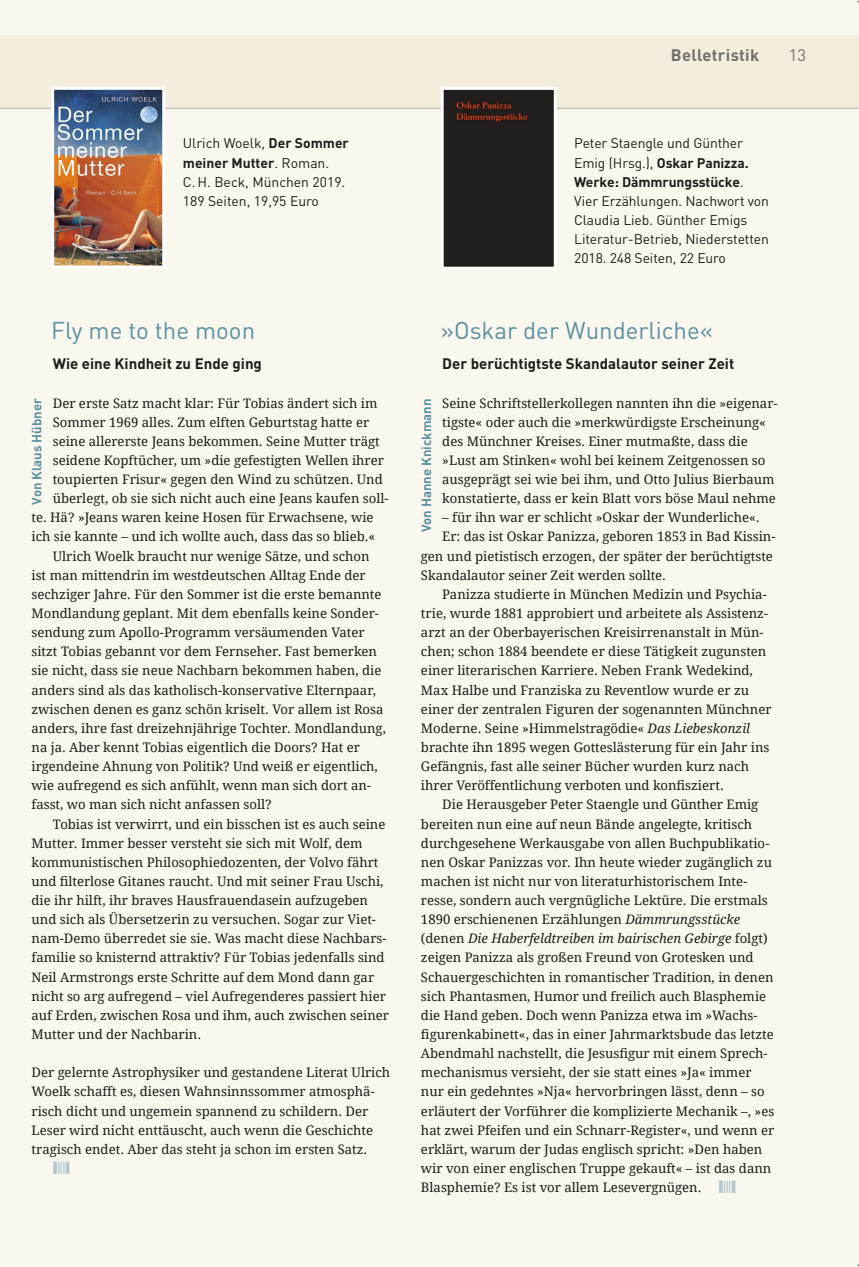
<style>
.page{position:relative;width:859px;height:1267px;background:#fff}
.page>*{position:absolute;margin:0;border:0;box-sizing:border-box;transform-origin:0 0}
.t1{font:24px "DINOT";color:#5b91a0}
.t2{font:700 16.5px "DINOT";letter-spacing:.02em;color:#70706f}
.t3{font:16.5px "DINOT";color:#70706f}
.t4{font:700 15px "DINOT";color:#1d1d1b}
.t5{font:13.8px/19px "DINOT";letter-spacing:-.005em;color:#1d1d1b}
.t6{font:13.2px/19px "Droid Serif";color:#1d1d1b}
.t7{font:italic 13.2px "Droid Serif";color:#1d1d1b}
.t8{font:700 13.2px "DINOT";color:#5b91a0}
.s1{font-weight:700}
.s2{font-style:italic}
.s3{font-style:normal}
</style>
<div class="page">
<div style="left:0;top:0;width:858px;height:1266px;background:#faf7ef"></div>
<div style="left:0;top:36px;width:858px;height:72px;background:#f3edde"></div>
<hr style="left:0;top:108px;width:858px;height:1px;background:#b2b2b2">
<div style="left:444px;top:91px;width:108px;height:175px;background:#221e1d"></div>
<div style="left:440px;top:87px;width:116px;height:183px;border:3px solid #fff"></div>
<img style="left:55px;top:91px;width:106px;height:173px">
<div style="left:51px;top:87px;width:114px;height:181px;border:3px solid #fff"></div>
<p class="t2" style="left:670px;top:44px;width:90px">Belletristik</p>
<p class="t3" style="left:788px;top:44px;width:19px">13</p>
<p class="t5" style="left:183px;top:133px;width:167px">Ulrich Woelk, <span class="s1">Der Sommer meiner Mutter</span>. Roman.<br>C. H. Beck, München 2019.<br>189 Seiten, 19,95 Euro</p>
<p class="t5" style="left:574px;top:133px;width:196px">Peter Staengle und Günther<br>Emig (Hrsg.), <span class="s1">Oskar Panizza.<br>Werke: Dämmrungsstücke</span>.<br>Vier Erzählungen. Nachwort von<br>Claudia Lieb. Günther Emigs<br>Literatur-Betrieb, Niederstetten<br>2018. 248 Seiten, 22 Euro</p>
<h1 class="t1" style="left:51px;top:314px;width:205px">Fly me to the moon</h1>
<p class="t4" style="left:53px;top:353px;width:210px">Wie eine Kindheit zu Ende ging</p>
<p class="t6" style="left:53px;top:393px;width:326px">Der erste Satz macht klar: Für Tobias ändert sich im</p>
<p class="t6" style="left:53px;top:412px;width:318px">Sommer 1969 alles. Zum elften Geburtstag hatte er</p>
<p class="t6" style="left:53px;top:431px;width:328px">seine allererste Jeans bekommen. Seine Mutter trägt</p>
<p class="t6" style="left:53px;top:451px;width:332px">seidene Kopftücher, um »die gefestigten Wellen ihrer</p>
<p class="t6" style="left:53px;top:470px;width:331px">toupierten Frisur« gegen den Wind zu schützen. Und</p>
<p class="t6" style="left:53px;top:489px;width:337px">überlegt, ob sie sich nicht auch eine Jeans kaufen soll-</p>
<p class="t6" style="left:31px;top:508px;width:343px">te. Hä? »Jeans waren keine Hosen für Erwachsene, wie</p>
<p class="t6" style="left:31px;top:527px;width:345px">ich sie kannte – und ich wollte auch, dass das so blieb.«</p>
<p class="t6" style="left:53px;top:546px;width:318px">Ulrich Woelk braucht nur wenige Sätze, und schon</p>
<p class="t6" style="left:31px;top:565px;width:335px">ist man mittendrin im westdeutschen Alltag Ende der</p>
<p class="t6" style="left:31px;top:584px;width:351px">sechziger Jahre. Für den Sommer ist die erste bemannte</p>
<p class="t6" style="left:31px;top:604px;width:349px">Mondlandung geplant. Mit dem ebenfalls keine Sonder-</p>
<p class="t6" style="left:31px;top:623px;width:334px">sendung zum Apollo-Programm versäumenden Vater</p>
<p class="t6" style="left:31px;top:642px;width:347px">sitzt Tobias gebannt vor dem Fernseher. Fast bemerken</p>
<p class="t6" style="left:31px;top:661px;width:351px">sie nicht, dass sie neue Nachbarn bekommen haben, die</p>
<p class="t6" style="left:31px;top:680px;width:346px">anders sind als das katholisch-konservative Elternpaar,</p>
<p class="t6" style="left:31px;top:699px;width:353px">zwischen denen es ganz schön kriselt. Vor allem ist Rosa</p>
<p class="t6" style="left:31px;top:718px;width:356px">anders, ihre fast dreizehnjährige Tochter. Mondlandung,</p>
<p class="t6" style="left:31px;top:737px;width:330px">na ja. Aber kennt Tobias eigentlich die Doors? Hat er</p>
<p class="t6" style="left:31px;top:757px;width:347px">irgendeine Ahnung von Politik? Und weiß er eigentlich,</p>
<p class="t6" style="left:31px;top:776px;width:341px">wie aufregend es sich anfühlt, wenn man sich dort an-</p>
<p class="t6" style="left:31px;top:795px;width:242px">fasst, wo man sich nicht anfassen soll?</p>
<p class="t6" style="left:53px;top:814px;width:334px">Tobias ist verwirrt, und ein bisschen ist es auch seine</p>
<p class="t6" style="left:31px;top:833px;width:332px">Mutter. Immer besser versteht sie sich mit Wolf, dem</p>
<p class="t6" style="left:31px;top:852px;width:348px">kommunistischen Philosophiedozenten, der Volvo fährt</p>
<p class="t6" style="left:31px;top:871px;width:353px">und filterlose Gitanes raucht. Und mit seiner Frau Uschi,</p>
<p class="t6" style="left:31px;top:890px;width:338px">die ihr hilft, ihr braves Hausfrauendasein aufzugeben</p>
<p class="t6" style="left:31px;top:910px;width:346px">und sich als Übersetzerin zu versuchen. Sogar zur Viet-</p>
<p class="t6" style="left:31px;top:929px;width:356px">nam-Demo überredet sie sie. Was macht diese Nachbars-</p>
<p class="t6" style="left:31px;top:948px;width:354px">familie so knisternd attraktiv? Für Tobias jedenfalls sind</p>
<p class="t6" style="left:31px;top:967px;width:344px">Neil Armstrongs erste Schritte auf dem Mond dann gar</p>
<p class="t6" style="left:31px;top:986px;width:355px">nicht so arg aufregend – viel Aufregenderes passiert hier</p>
<p class="t6" style="left:31px;top:1005px;width:359px">auf Erden, zwischen Rosa und ihm, auch zwischen seiner</p>
<p class="t6" style="left:31px;top:1024px;width:171px">Mutter und der Nachbarin.</p>
<p class="t6" style="left:31px;top:1063px;width:360px">Der gelernte Astrophysiker und gestandene Literat Ulrich Woelk schafft es, diesen Wahnsinnssommer atmosphä&shy;risch dicht und ungemein spannend zu schildern. Der Leser wird nicht enttäuscht, auch wenn die Geschichte tragisch endet. Aber das steht ja schon im ersten Satz.</p>
<p class="t8" style="left:28px;top:504px;width:108px;rotate:-90deg">Von Klaus Hübner</p>
<h1 class="t1" style="left:440px;top:314px;width:274px">»Oskar der Wunderliche«</h1>
<p class="t4" style="left:442px;top:353px;width:293px">Der berüchtigtste Skandalautor seiner Zeit</p>
<p class="t6" style="left:442px;top:393px;width:336px">Seine Schriftstellerkollegen nannten ihn die »eigenar&shy;tigste« oder auch die »merkwürdigste Erscheinung« des Münchner Kreises. Einer mutmaßte, dass die »Lust am Stinken« wohl bei keinem Zeitgenossen so ausgeprägt sei wie bei ihm, und Otto Julius Bierbaum konstatierte, dass er kein Blatt vors böse Maul nehme</p>
<p class="t6" style="left:442px;top:508px;width:319px">– für ihn war er schlicht »Oskar der Wunderliche«.</p>
<p class="t6" style="left:442px;top:527px;width:334px">Er: das ist Oskar Panizza, geboren 1853 in Bad Kissin-</p>
<p class="t6" style="left:421px;top:546px;width:353px">gen und pietistisch erzogen, der später der berüchtigtste</p>
<p class="t6" style="left:421px;top:565px;width:246px">Skandalautor seiner Zeit werden sollte.</p>
<p class="t6" style="left:442px;top:584px;width:326px">Panizza studierte in München Medizin und Psychia-</p>
<p class="t6" style="left:421px;top:604px;width:348px">trie, wurde 1881 approbiert und arbeitete als Assistenz-</p>
<p class="t6" style="left:421px;top:623px;width:344px">arzt an der Oberbayerischen Kreisirrenanstalt in Mün-</p>
<p class="t6" style="left:421px;top:642px;width:346px">chen; schon 1884 beendete er diese Tätigkeit zugunsten</p>
<p class="t6" style="left:421px;top:661px;width:333px">einer literarischen Karriere. Neben Frank Wedekind,</p>
<p class="t6" style="left:421px;top:680px;width:329px">Max Halbe und Franziska zu Reventlow wurde er zu</p>
<p class="t6" style="left:421px;top:699px;width:352px">einer der zentralen Figuren der sogenannten Münchner</p>
<p class="t6" style="left:421px;top:718px;width:330px">Moderne. Seine »Himmelstragödie« <span class="s2">Das Liebeskonzil</span></p>
<p class="t6" style="left:421px;top:737px;width:350px">brachte ihn 1895 wegen Gotteslästerung für ein Jahr ins</p>
<p class="t6" style="left:421px;top:757px;width:329px">Gefängnis, fast alle seiner Bücher wurden kurz nach</p>
<p class="t6" style="left:421px;top:776px;width:304px">ihrer Veröffentlichung verboten und konfisziert.</p>
<p class="t6" style="left:442px;top:795px;width:317px">Die Herausgeber Peter Staengle und Günther Emig</p>
<p class="t6" style="left:421px;top:814px;width:332px">bereiten nun eine auf neun Bände angelegte, kritisch</p>
<p class="t6" style="left:421px;top:833px;width:350px">durchgesehene Werkausgabe von allen Buchpublikatio-</p>
<p class="t6" style="left:421px;top:852px;width:352px">nen Oskar Panizzas vor. Ihn heute wieder zugänglich zu</p>
<p class="t6" style="left:421px;top:871px;width:328px">machen ist nicht nur von literaturhistorischem Inte-</p>
<p class="t6" style="left:421px;top:890px;width:348px">resse, sondern auch vergnügliche Lektüre. Die erstmals</p>
<p class="t6" style="left:421px;top:910px;width:321px">1890 erschienenen Erzählungen <span class="s2">Dämmrungsstücke</span></p>
<p class="t7" style="left:421px;top:930px;width:348px"><span class="s3">(denen</span> Die Haberfeldtreiben im bairischen Gebirge <span class="s3">folgt)</span></p>
<p class="t6" style="left:421px;top:948px;width:334px">zeigen Panizza als großen Freund von Grotesken und</p>
<p class="t6" style="left:421px;top:967px;width:354px">Schauergeschichten in romantischer Tradition, in denen</p>
<p class="t6" style="left:421px;top:986px;width:346px">sich Phantasmen, Humor und freilich auch Blasphemie</p>
<p class="t6" style="left:421px;top:1005px;width:338px">die Hand geben. Doch wenn Panizza etwa im »Wachs-</p>
<p class="t6" style="left:421px;top:1024px;width:354px">figurenkabinett«, das in einer Jahrmarktsbude das letzte</p>
<p class="t6" style="left:421px;top:1043px;width:348px">Abendmahl nachstellt, die Jesusfigur mit einem Sprech-</p>
<p class="t6" style="left:421px;top:1063px;width:332px">mechanismus versieht, der sie statt eines »Ja« immer</p>
<p class="t6" style="left:421px;top:1082px;width:345px">nur ein gedehntes »Nja« hervorbringen lässt, denn – so</p>
<p class="t6" style="left:421px;top:1101px;width:354px">erläutert der Vorführer die komplizierte Mechanik –, »es</p>
<p class="t6" style="left:421px;top:1120px;width:354px">hat zwei Pfeifen und ein Schnarr-Register«, und wenn er</p>
<p class="t6" style="left:421px;top:1139px;width:343px">erklärt, warum der Judas englisch spricht: »Den haben</p>
<p class="t6" style="left:421px;top:1158px;width:352px">wir von einer englischen Truppe gekauft« – ist das dann</p>
<p class="t6" style="left:421px;top:1177px;width:282px">Blasphemie? Es ist vor allem Lesevergnügen.</p>
<p class="t8" style="left:417px;top:532px;width:135px;rotate:-90deg">Von Hanne Knickmann</p>
</div>
